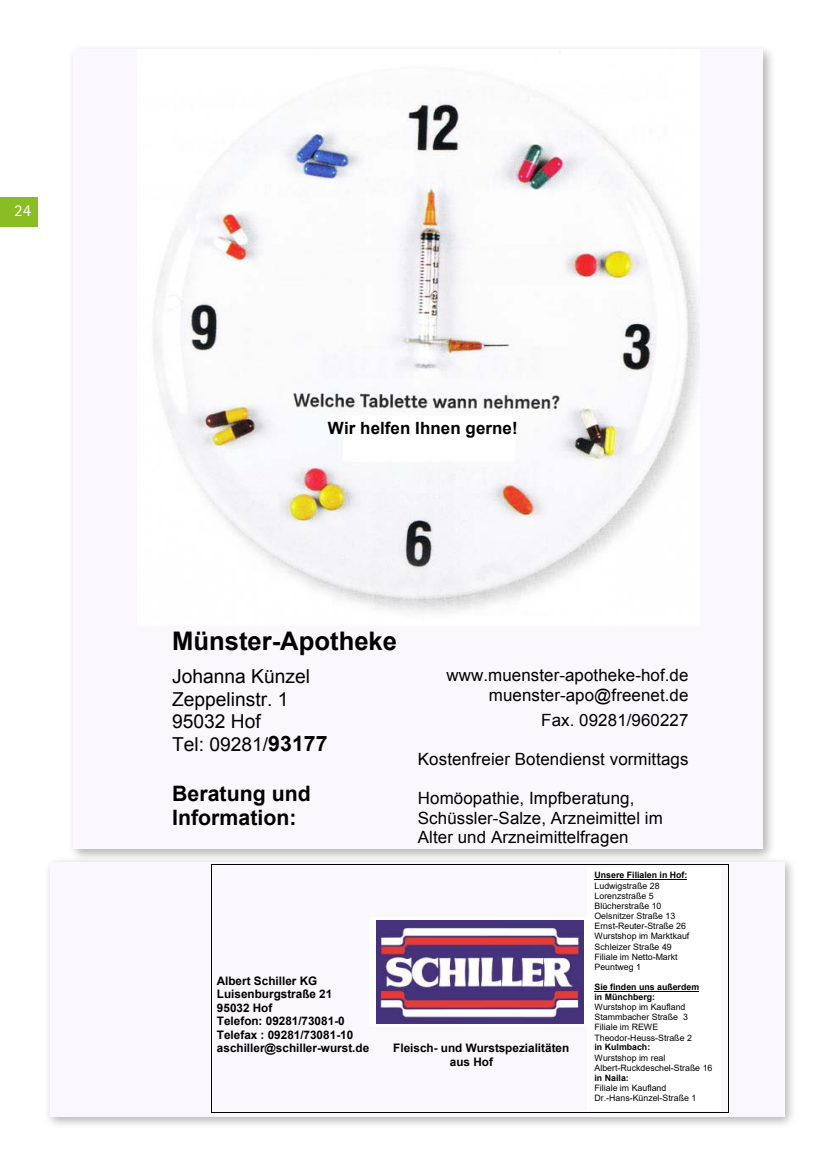
<style>
.page{position:relative;width:834px;height:1166px;background:#fff}
.page>*{position:absolute;margin:0;border:0;box-sizing:border-box;transform-origin:0 0}
.t1{font:700 25.55px "Arial";color:#000}
.t2{font:700 21.18px/24.7px "Arial";color:#000}
.t3{font:19.25px/22.2px "Arial";color:#000}
.t4{font:16.97px/19.6px "Arial";letter-spacing:.005em;color:#000;text-align:right}
.t5{font:700 16.97px "Arial";letter-spacing:.005em;color:#000}
.t6{font:16.62px "Agfa Rotis Sans Serif";color:#fff;scale:1.04 1}
.t7{font:700 11.72px/13.5px "Arial";color:#000}
.t8{font:8.75px/10.2px "Arial";letter-spacing:.005em;color:#000}
.t9{font:700 8.75px/10.2px "Arial";color:#000}
.s1{font-weight:700;font-size:21.18px}
</style>
<div class="page">
<div style="left:0;top:197px;width:38px;height:29px;background:#89bd24"></div>
<div style="left:68px;top:43px;width:708px;height:819px;background:#000;opacity:.3"></div>
<div style="left:74px;top:50px;width:689px;height:799px;background:#faf8fc"></div>
<img style="left:154px;top:103px;width:545px;height:509px">
<div style="left:43px;top:856px;width:754px;height:273px;background:#000;opacity:.3"></div>
<div style="left:50px;top:862px;width:734px;height:254px;background:#faf8fc"></div>
<hr style="left:211px;top:864px;width:517px;height:1px;background:#000">
<svg style="left:211px;top:865px;width:1px;height:203px"></svg>
<svg style="left:728px;top:864px;width:1px;height:204px"></svg>
<hr style="left:211px;top:1112px;width:517px;height:1px;background:#000">
<hr style="left:211px;top:1068px;width:1px;height:44px;background:#000">
<hr style="left:728px;top:1068px;width:1px;height:44px;background:#000">
<div style="left:587px;top:867px;width:134px;height:243px;background:#fff"></div>
<hr style="left:594px;top:879px;width:93px;height:1px;background:#000">
<hr style="left:594px;top:991px;width:105px;height:1px;background:#000">
<svg style="left:376px;top:920px;width:208px;height:104px"></svg>
<img style="left:376px;top:921px;width:207px;height:102px">
<h3 class="t6" style="left:14px;top:201px;width:18px">24</h3>
<h3 class="t5" style="left:328px;top:417px;width:191px">Wir helfen Ihnen gerne!</h3>
<h1 class="t1" style="left:172px;top:624px;width:226px">Münster-Apotheke</h1>
<h3 class="t3" style="left:172px;top:666px;width:139px">Johanna Künzel<br>Zeppelinstr. 1</h3>
<h3 class="t4" style="left:446px;top:665px;width:243px">www.muenster-apotheke-hof.de muenster-apo@freenet.de</h3>
<h3 class="t3" style="left:172px;top:709px;width:157px;line-height:23.8px">95032 Hof<br>Tel: 09281/<span class="s1">93177</span></h3>
<h2 class="t2" style="left:172px;top:781px;width:140px">Beratung und<br>Information:</h2>
<h3 class="t4" style="left:541px;top:710px;width:149px">Fax. 09281/960227</h3>
<h3 class="t4" style="left:418px;top:749px;width:272px">Kostenfreier Botendienst vormittags</h3>
<h3 class="t4" style="left:418px;top:789px;width:246px;text-align:left">Homöopathie, Impfberatung,<br>Schüssler-Salze, Arzneimittel im<br>Alter und Arzneimittelfragen</h3>
<h3 class="t7" style="left:217px;top:974px;width:154px">Albert Schiller KG<br>Luisenburgstraße 21<br>95032 Hof<br>Telefon: 09281/73081-0<br>Telefax : 09281/73081-10 aschiller@schiller-wurst.de</h3>
<h3 class="t7" style="left:450px;top:1041px;width:121px;text-indent:-57px">Fleisch- und Wurstspezialitäten aus Hof</h3>
<p class="t9" style="left:594px;top:870px;width:94px">Unsere Filialen in Hof:</p>
<p class="t8" style="left:594px;top:880px;width:96px">Ludwigstraße 28<br>Lorenzstraße 5<br>Blücherstraße 10<br>Oelsnitzer Straße 13<br>Ernst-Reuter-Straße 26<br>Wurstshop im Marktkauf<br>Schleizer Straße 49<br>Filiale im Netto-Markt<br>Peuntweg 1</p>
<p class="t9" style="left:594px;top:982px;width:106px">Sie finden uns außerdem in Münchberg:</p>
<p class="t8" style="left:594px;top:1002px;width:99px">Wurstshop im Kaufland<br>Stammbacher Straße 3<br>Filiale im REWE<br>Theodor-Heuss-Straße 2</p>
<p class="t9" style="left:594px;top:1042px;width:57px">in Kulmbach:</p>
<p class="t8" style="left:594px;top:1052px;width:119px">Wurstshop im real<br>Albert-Ruckdeschel-Straße 16</p>
<p class="t9" style="left:594px;top:1073px;width:36px">in Naila:</p>
<p class="t8" style="left:594px;top:1083px;width:103px">Filiale im Kaufland<br>Dr.-Hans-Künzel-Straße 1</p>
</div>
